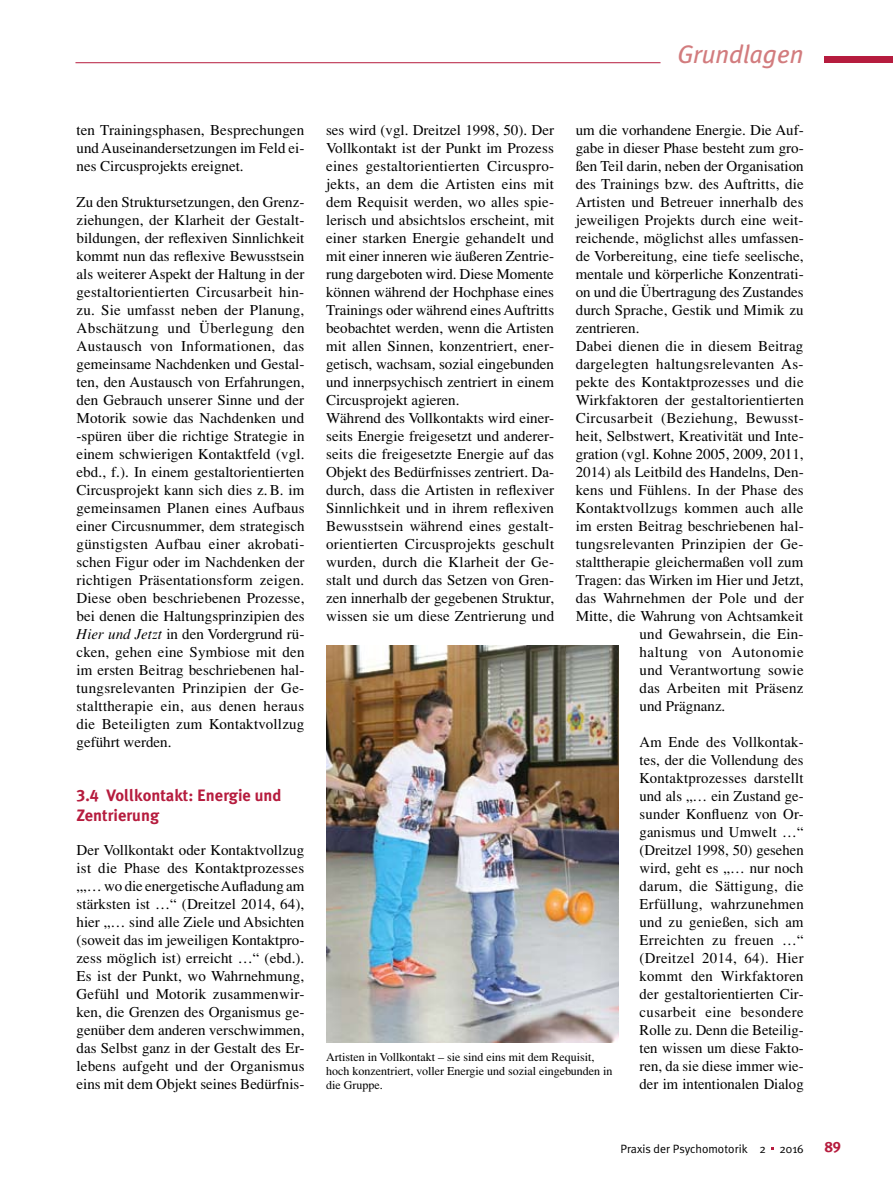
<style>
.page{position:relative;width:893px;height:1191px;background:#fff}
.page>*{position:absolute;margin:0;border:0;box-sizing:border-box;transform-origin:0 0}
.t1{font:italic 25.5px "Meta Plus";color:#d27c7e}
.t2{font:700 16.5px/19.8px "Meta Plus";color:#b61c3e}
.t3{font:15px/18px "Times";letter-spacing:.005em;color:#000;text-align:justify}
.t4{font:15px "Times";letter-spacing:.025em;color:#000}
.t5{font:15px "Times";letter-spacing:.04em;color:#000}
.t6{font:15px "Meta Plus Bold Caps";color:#b61c3e}
.t7{font:12px/14.4px "Times";color:#000}
.t8{font:12px "Meta Plus Normal";color:#000}
.s1{font-style:italic}
.s2{font-family:"Meta Plus Bold Caps";font-weight:400}
</style>
<div class="page">
<hr style="left:75px;top:62px;width:585px;height:1px;background:#b61c3e">
<div style="left:825px;top:57px;width:68px;height:6px;background:#b61c3e"></div>
<img style="left:326px;top:645px;width:292px;height:397px">
<h1 class="t1" style="left:677px;top:39px;width:128px">Grundlagen</h1>
<p class="t3" style="left:77px;top:121px;width:229px">ten Trainingsphasen, Besprechungen und Auseinandersetzungen im Feld ei&shy;nes Circusprojekts ereignet.</p>
<p class="t3" style="left:77px;top:193px;width:230px">Zu den Struktursetzungen, den Grenz&shy;ziehungen, der Klarheit der Gestalt&shy;bildungen, der reflexiven Sinnlichkeit kommt nun das reflexive Bewusstsein als weiterer Aspekt der Haltung in der gestaltorientierten Circusarbeit hin&shy;zu. Sie umfasst neben der Planung, Abschätzung und Überlegung den Austausch von Informationen, das gemeinsame Nachdenken und Gestal&shy;ten, den Austausch von Erfahrungen, den Gebrauch unserer Sinne und der Motorik sowie das Nachdenken und -spüren über die richtige Strategie in einem schwierigen Kontaktfeld (vgl. ebd., f.). In einem gestaltorientierten Circusprojekt kann sich dies z.B. im gemeinsamen Planen eines Aufbaus einer Circusnummer, dem strategisch günstigsten Aufbau einer akrobati&shy;schen Figur oder im Nachdenken der richtigen Präsentationsform zeigen.<br>Diese oben beschriebenen Prozesse, bei denen die Haltungsprinzipien des <span class="s1">Hier und Jetzt</span> in den Vordergrund rü&shy;cken, gehen eine Symbiose mit den im ersten Beitrag beschriebenen hal&shy;tungsrelevanten Prinzipien der Ge&shy;stalttherapie ein, aus denen heraus die Beteiligten zum Kontaktvollzug geführt werden.</p>
<p class="t2" style="left:77px;top:785px;width:206px"><span class="s2">3.4</span> Vollkontakt: Energie und<br>Zentrierung</p>
<p class="t3" style="left:77px;top:841px;width:230px">Der Vollkontakt oder Kontaktvollzug ist die Phase des Kontaktprozesses „,… wo die energetische Aufladung am stärksten ist …“ (Dreitzel 2014, 64), hier „… sind alle Ziele und Absichten (soweit das im jeweiligen Kontaktpro&shy;zess möglich ist) erreicht …“ (ebd.).<br>Es ist der Punkt, wo Wahrnehmung, Gefühl und Motorik zusammenwir&shy;ken, die Grenzen des Organismus ge&shy;genüber dem anderen verschwimmen, das Selbst ganz in der Gestalt des Er&shy;lebens aufgeht und der Organismus eins mit dem Objekt seines Bedürfnis-</p>
<p class="t3" style="left:326px;top:121px;width:230px;text-align:left">ses wird (vgl. Dreitzel 1998, 50). Der Vollkontakt ist der Punkt im Prozess eines gestaltorientierten Circuspro&shy;jekts, an dem die Artisten eins mit dem Requisit werden, wo alles spie&shy;lerisch und absichtslos erscheint, mit einer starken Energie gehandelt und mit einer inneren wie äußeren Zentrie&shy;rung dargeboten wird. Diese Momente können während der Hochphase eines Trainings oder während eines Auftritts beobachtet werden, wenn die Artisten mit allen Sinnen, konzentriert, ener&shy;getisch, wachsam, sozial eingebunden und innerpsychisch zentriert in einem Circusprojekt agieren.<br>Während des Vollkontakts wird einer&shy;seits Energie freigesetzt und anderer&shy;seits die freigesetzte Energie auf das Objekt des Bedürfnisses zentriert. Da&shy;durch, dass die Artisten in reflexiver Sinnlichkeit und in ihrem reflexiven Bewusstsein während eines gestalt&shy;orientierten Circusprojekts geschult wurden, durch die Klarheit der Ge&shy;stalt und durch das Setzen von Gren&shy;zen innerhalb der gegebenen Struktur, wissen sie um diese Zentrierung und</p>
<p class="t3" style="left:576px;top:121px;width:229px">um die vorhandene Energie. Die Auf-</p>
<p class="t3" style="left:576px;top:139px;width:229px">gabe in dieser Phase besteht zum gro-</p>
<p class="t3" style="left:576px;top:157px;width:229px">ßen Teil darin, neben der Organisation</p>
<p class="t3" style="left:576px;top:175px;width:230px">des Trainings bzw. des Auftritts, die</p>
<p class="t3" style="left:576px;top:193px;width:229px">Artisten und Betreuer innerhalb des</p>
<p class="t3" style="left:576px;top:211px;width:229px">jeweiligen Projekts durch eine weit-</p>
<p class="t3" style="left:576px;top:229px;width:230px">reichende, möglichst alles umfassen-</p>
<p class="t3" style="left:576px;top:247px;width:229px">de Vorbereitung, eine tiefe seelische,</p>
<p class="t3" style="left:576px;top:265px;width:229px">mentale und körperliche Konzentrati-</p>
<p class="t3" style="left:576px;top:283px;width:229px">on und die Übertragung des Zustandes</p>
<p class="t3" style="left:576px;top:301px;width:229px">durch Sprache, Gestik und Mimik zu</p>
<p class="t3" style="left:576px;top:319px;width:65px">zentrieren.</p>
<p class="t3" style="left:576px;top:337px;width:229px">Dabei dienen die in diesem Beitrag</p>
<p class="t3" style="left:576px;top:355px;width:229px">dargelegten haltungsrelevanten As-</p>
<p class="t3" style="left:576px;top:373px;width:229px">pekte des Kontaktprozesses und die</p>
<p class="t3" style="left:576px;top:391px;width:230px">Wirkfaktoren der gestaltorientierten</p>
<p class="t4" style="left:576px;top:410px;width:229px">Circusarbeit (Beziehung, Bewusst-</p>
<p class="t3" style="left:576px;top:427px;width:229px">heit, Selbstwert, Kreativität und Inte-</p>
<p class="t3" style="left:576px;top:445px;width:229px">gration (vgl. Kohne 2005, 2009, 2011,</p>
<p class="t3" style="left:576px;top:463px;width:229px">2014) als Leitbild des Handelns, Den-</p>
<p class="t3" style="left:576px;top:481px;width:230px">kens und Fühlens. In der Phase des</p>
<p class="t3" style="left:576px;top:499px;width:229px">Kontaktvollzugs kommen auch alle</p>
<p class="t3" style="left:576px;top:517px;width:229px">im ersten Beitrag beschriebenen hal-</p>
<p class="t3" style="left:576px;top:535px;width:229px">tungsrelevanten Prinzipien der Ge-</p>
<p class="t3" style="left:576px;top:553px;width:229px">stalttherapie gleichermaßen voll zum</p>
<p class="t3" style="left:576px;top:571px;width:229px">Tragen: das Wirken im Hier und Jetzt,</p>
<p class="t3" style="left:576px;top:589px;width:229px">das Wahrnehmen der Pole und der</p>
<p class="t3" style="left:576px;top:607px;width:229px">Mitte, die Wahrung von Achtsamkeit</p>
<p class="t3" style="left:640px;top:625px;width:165px">und Gewahrsein, die Ein-</p>
<p class="t5" style="left:640px;top:644px;width:166px">haltung von Autonomie</p>
<p class="t3" style="left:640px;top:661px;width:166px">und Verantwortung sowie</p>
<p class="t3" style="left:640px;top:679px;width:166px">das Arbeiten mit Präsenz</p>
<p class="t3" style="left:640px;top:697px;width:87px">und Prägnanz.</p>
<p class="t3" style="left:640px;top:733px;width:166px">Am Ende des Vollkontak&shy;tes, der die Vollendung des Kontaktprozesses darstellt und als „… ein Zustand ge&shy;sunder Konfluenz von Or&shy;ganismus und Umwelt …“ (Dreitzel 1998, 50) gesehen wird, geht es „… nur noch darum, die Sättigung, die Erfüllung, wahrzunehmen und zu genießen, sich am Erreichten zu freuen …“ (Dreitzel 2014, 64). Hier kommt den Wirkfaktoren der gestaltorientierten Cir&shy;cusarbeit eine besondere Rolle zu. Denn die Beteilig&shy;ten wissen um diese Fakto&shy;ren, da sie diese immer wie&shy;der im intentionalen Dialog</p>
<p class="t7" style="left:326px;top:1049px;width:288px">Artisten in Vollkontakt – sie sind eins mit dem Requisit, hoch konzentriert, voller Energie und sozial eingebunden in die Gruppe.</p>
<p class="t8" style="left:621px;top:1141px;width:185px">Praxis der Psychomotorik 2 2016</p>
<p class="t6" style="left:825px;top:1138px;width:18px">89</p>
</div>
